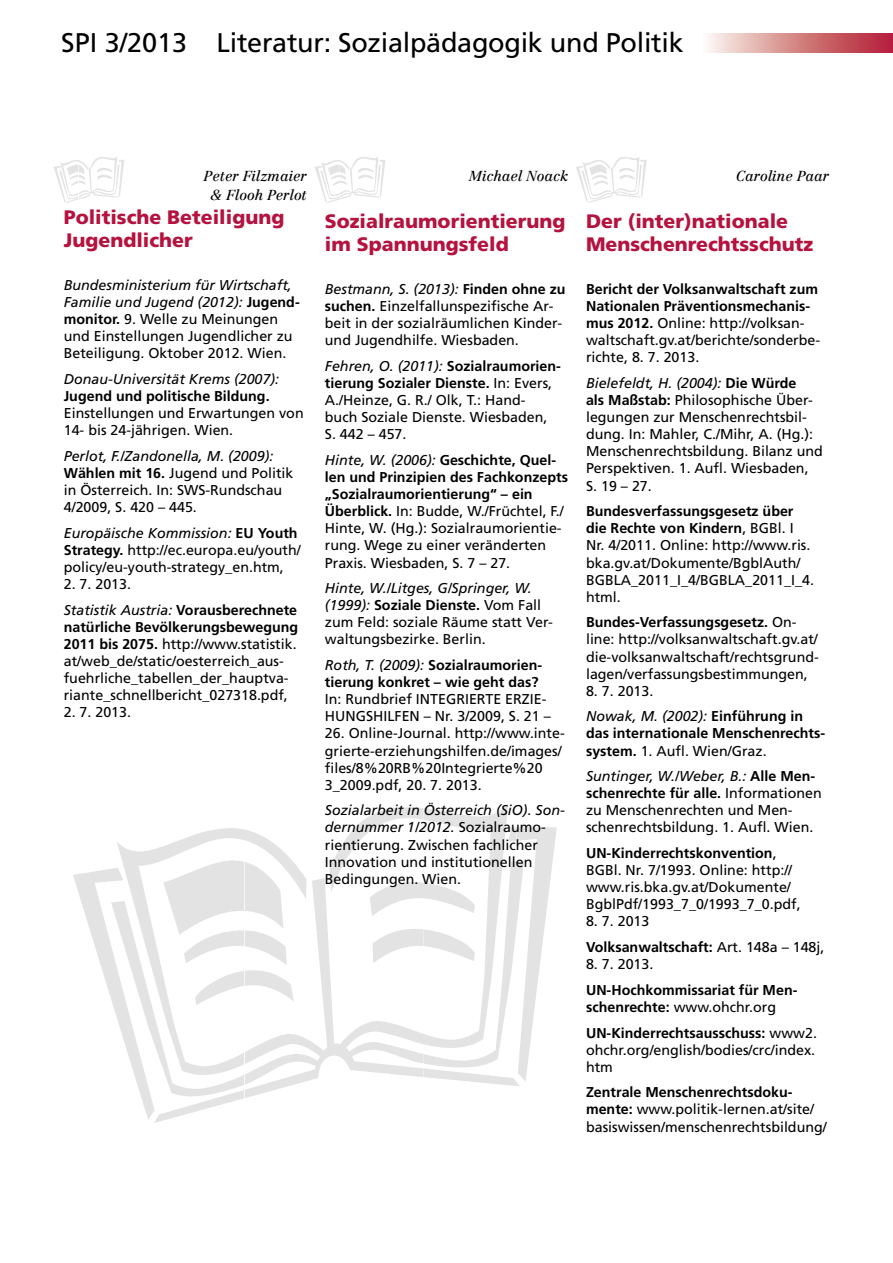
<style>
.page{position:relative;width:893px;height:1263px;background:#fff}
.page>*{position:absolute;margin:0;border:0;box-sizing:border-box;transform-origin:0 0}
.t1{font:27px "Frutiger";letter-spacing:-.01em;color:#000}
.t2{font:900 19.5px/23.4px "Frutiger";color:#b5123e}
.t3{font:14.25px/17.1px "Frutiger";color:#000}
.t4{font:700 14.25px/17.1px "Frutiger";color:#000}
.t5{font:italic 14.25px/25.7px "Frutiger";color:#000}
.t6{font:italic 14.25px/19.2px "Centennial";color:#000;text-align:center}
.s1{font-style:italic}
.s2{font-weight:700}
.s3{font-style:normal}
.s4{font-weight:700;font-style:normal}
.s5{font-weight:400;font-style:italic}
.s6{font-weight:400}
</style>
<div class="page">
<svg style="left:54px;top:157px;width:70px;height:46px"></svg>
<svg style="left:315px;top:157px;width:71px;height:46px"></svg>
<svg style="left:73px;top:803px;width:484px;height:320px"></svg>
<svg style="left:576px;top:157px;width:71px;height:46px"></svg>
<svg style="left:708px;top:34px;width:185px;height:19px;background:#d48387"></svg>
<h1 class="t1" style="left:61px;top:27px;width:624px">SPI 3/2013 Literatur: Sozialpädagogik und Politik</h1>
<p class="t6" style="left:204px;top:166px;width:104px">Peter Filzmaier &amp; Flooh Perlot</p>
<h2 class="t2" style="left:64px;top:205px;width:222px">Politische Beteiligung<br>Jugendlicher</h2>
<p class="t3" style="left:64px;top:276px;width:237px"><span class="s1">Bundesministerium für Wirtschaft, Familie und Jugend (2012):</span> <span class="s2">Jugend&shy;monitor.</span> 9. Welle zu Meinungen und Einstellungen Jugendlicher zu Beteiligung. Oktober 2012. Wien.</p>
<p class="t5" style="left:64px;top:366px;width:217px">Donau-Universität Krems (2007):</p>
<p class="t4" style="left:64px;top:387px;width:207px">Jugend und politische Bildung.</p>
<p class="t3" style="left:64px;top:404px;width:241px">Einstellungen und Erwartungen von<br>14- bis 24-jährigen. Wien.</p>
<p class="t3" style="left:64px;top:447px;width:231px"><span class="s1">Perlot, F./Zandonella, M. (2009):<br></span><span class="s2">Wählen mit 16.</span> Jugend und Politik in Österreich. In: SWS-Rundschau<br>4/2009, S. 420 – 445.</p>
<p class="t3" style="left:64px;top:524px;width:239px"><span class="s1">Europäische Kommission:</span> <span class="s2">EU Youth<br>Strategy.</span> http://ec.europa.eu/youth/ policy/eu-youth-strategy_en.htm,</p>
<p class="t5" style="left:64px;top:571px;width:235px"><span class="s3">2. 7. 2013.<br></span>Statistik Austria: <span class="s4">Vorausberechnete</span></p>
<p class="t3" style="left:64px;top:618px;width:236px"><span class="s2">natürliche Bevölkerungsbewegung 2011 bis 2075.</span> http://www.statistik. at/web_de/static/oesterreich_aus&shy;fuehrliche_tabellen_der_hauptva&shy;riante_schnellbericht_027318.pdf,</p>
<p class="t3" style="left:64px;top:703px;width:69px">2. 7. 2013.</p>
<p class="t6" style="left:469px;top:166px;width:100px">Michael Noack</p>
<h2 class="t2" style="left:325px;top:209px;width:242px">Sozialraumorientierung im Spannungsfeld</h2>
<p class="t3" style="left:325px;top:280px;width:242px"><span class="s1">Bestmann, S. (2013):</span> <span class="s2">Finden ohne zu suchen.</span> Einzelfallunspezifische Ar&shy;beit in der sozialräumlichen Kinder&shy;und Jugendhilfe. Wiesbaden.</p>
<p class="t3" style="left:325px;top:357px;width:237px"><span class="s1">Fehren, O. (2011):</span> <span class="s2">Sozialraumorien&shy;tierung Sozialer Dienste.</span> In: Evers,<br>A./Heinze, G. R./ Olk, T.: Hand&shy;buch Soziale Dienste. Wiesbaden,<br>S. 442 – 457.</p>
<p class="t3" style="left:325px;top:451px;width:245px"><span class="s1">Hinte, W. (2006):</span> <span class="s2">Geschichte, Quel&shy;len und Prinzipien des Fachkonzepts „Sozialraumorientierung“ – ein Überblick.</span> In: Budde, W./Früchtel, F./ Hinte, W. (Hg.): Sozialraumorientie&shy;rung. Wege zu einer veränderten Praxis. Wiesbaden, S. 7 – 27.</p>
<p class="t3" style="left:325px;top:579px;width:230px"><span class="s1">Hinte, W./Litges, G/Springer, W. (1999):</span> <span class="s2">Soziale Dienste.</span> Vom Fall zum Feld: soziale Räume statt Ver&shy;waltungsbezirke. Berlin.</p>
<p class="t4" style="left:325px;top:656px;width:219px"><span class="s5">Roth, T. (2009):</span> Sozialraumorien&shy;tierung konkret – wie geht das?</p>
<p class="t3" style="left:325px;top:691px;width:227px">In: Rundbrief INTEGRIERTE ERZIE-<br>HUNGSHILFEN – Nr. 3/2009, S. 21 –</p>
<p class="t3" style="left:325px;top:725px;width:241px">26. Online-Journal. http://www.inte&shy;grierte-erziehungshilfen.de/images/ files/8%20RB%20Integrierte%20<br>3_2009.pdf, 20. 7. 2013.</p>
<p class="t3" style="left:325px;top:802px;width:241px"><span class="s1">Sozialarbeit in Österreich (SiO). Son&shy;dernummer 1/2012.</span> Sozialraumo&shy;rientierung. Zwischen fachlicher<br>Innovation und institutionellen<br>Bedingungen. Wien.</p>
<p class="t6" style="left:736px;top:166px;width:95px">Caroline Paar</p>
<h2 class="t2" style="left:586px;top:209px;width:229px">Der (inter)nationale<br>Menschenrechtsschutz</h2>
<p class="t3" style="left:586px;top:280px;width:236px"><span class="s2">Bericht der Volksanwaltschaft zum Nationalen Präventionsmechanis&shy;mus 2012.</span> Online: http://volksan&shy;waltschaft.gv.at/berichte/sonderbe&shy;richte, 8. 7. 2013.</p>
<p class="t3" style="left:586px;top:374px;width:238px"><span class="s1">Bielefeldt, H. (2004):</span> <span class="s2">Die Würde<br>als Maßstab:</span> Philosophische Über&shy;legungen zur Menschenrechtsbil&shy;dung. In: Mahler, C./Mihr, A. (Hg.):<br>Menschenrechtsbildung. Bilanz und<br>Perspektiven. 1. Aufl. Wiesbaden,<br>S. 19 – 27.</p>
<p class="t3" style="left:586px;top:502px;width:230px"><span class="s2">Bundesverfassungsgesetz über die Rechte von Kindern</span>, BGBl. I<br>Nr. 4/2011. Online: http://www.ris. bka.gv.at/Dokumente/BgblAuth/<br>BGBLA_2011_I_4/BGBLA_2011_I_4. html.</p>
<p class="t3" style="left:586px;top:614px;width:234px"><span class="s2">Bundes-Verfassungsgesetz.</span> On&shy;line: http://volksanwaltschaft.gv.at/ die-volksanwaltschaft/rechtsgrund&shy;lagen/verfassungsbestimmungen,</p>
<p class="t5" style="left:586px;top:678px;width:218px"><span class="s3">8. 7. 2013.<br></span>Nowak, M. (2002): <span class="s4">Einführung in</span></p>
<p class="t4" style="left:586px;top:725px;width:241px">das internationale Menschenrechts&shy;system. <span class="s6">1. Aufl. Wien/Graz.</span></p>
<p class="t3" style="left:586px;top:767px;width:237px"><span class="s1">Suntinger, W./Weber, B.:</span> <span class="s2">Alle Men&shy;schenrechte für alle.</span> Informationen zu Menschenrechten und Men&shy;schenrechtsbildung. 1. Aufl. Wien.</p>
<p class="t3" style="left:586px;top:844px;width:216px"><span class="s2">UN-Kinderrechtskonvention</span>, BGBl. Nr. 7/1993. Online: http:// www.ris.bka.gv.at/Dokumente/ BgblPdf/1993_7_0/1993_7_0.pdf,</p>
<p class="t3" style="left:586px;top:908px;width:240px;line-height:25.7px">8. 7. 2013<br><span class="s2">Volksanwaltschaft:</span> Art. 148a – 148j,</p>
<p class="t3" style="left:586px;top:955px;width:69px">8. 7. 2013.</p>
<p class="t4" style="left:586px;top:981px;width:213px">UN-Hochkommissariat für Men&shy;schenrechte: <span class="s6">www.ohchr.org</span></p>
<p class="t3" style="left:586px;top:1024px;width:232px"><span class="s2">UN-Kinderrechtsausschuss:</span> www2. ohchr.org/english/bodies/crc/index. htm</p>
<p class="t3" style="left:586px;top:1084px;width:242px"><span class="s2">Zentrale Menschenrechtsdoku&shy;mente:</span> www.politik-lernen.at/site/ basiswissen/menschenrechtsbildung/</p>
</div>
